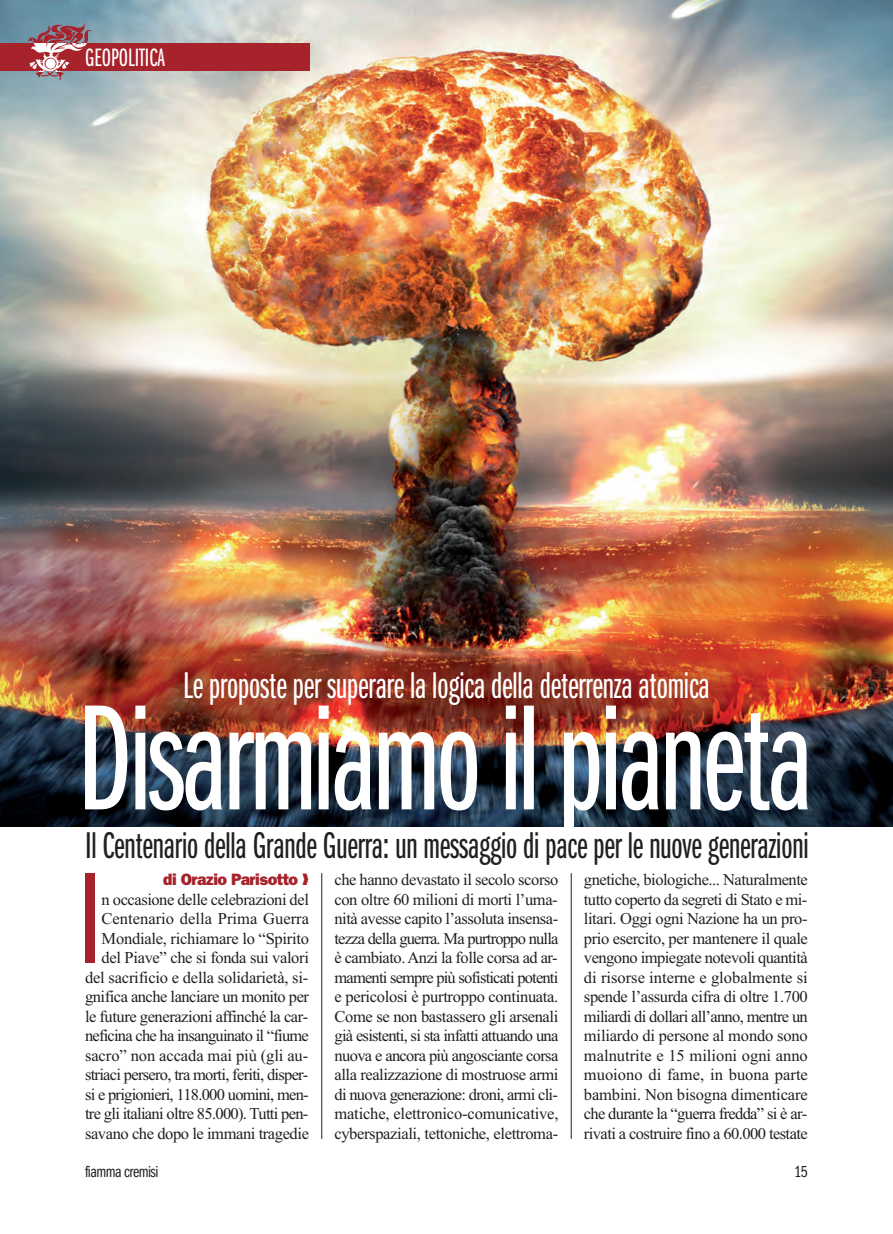
<style>
.page{position:relative;width:893px;height:1234px;background:#fff}
.page>*{position:absolute;margin:0;border:0;box-sizing:border-box;transform-origin:0 0}
.t1{font:134.25px "Franklin Gothic LT Book X Cmpr";color:#a7232c}
.t2{font:38.55px "Franklin Gothic LT Book X Cmpr";letter-spacing:-.005em;color:#231f20}
.t3{font:38.55px "Franklin Gothic LT Book X Cmpr";letter-spacing:-.005em;color:#fff}
.t4{font:26.1px "Franklin Gothic LT Book X Cmpr";color:#fff}
.t5{font:16.5px/19.5px "Times New Roman";letter-spacing:-.025em;color:#231f20;text-align:justify}
.t6{font:16.5px "Franklin Gothic LT Book Cmpr";letter-spacing:-.03em;color:#231f20}
.s1{font-family:"Franklin Gothic LT";font-weight:800;color:#a7232c}
.s2{color:#a7232c}
</style>
<div class="page">
<img style="left:0;top:0;width:893px;height:826px">
<hr style="left:321px;top:872px;width:1px;height:266px;background:#231f20">
<img style="left:85px;top:705px;width:723px;height:122px">
<div style="left:0;top:43px;width:309px;height:28px;background:#a7232c"></div>
<svg style="left:28px;top:22px;width:64px;height:58px"></svg>
<hr style="left:571px;top:872px;width:1px;height:266px;background:#231f20">
<p class="t4" style="left:85px;top:47px;width:81px">GEOPOLITICA</p>
<p class="t3" style="left:183px;top:670px;width:528px">Le proposte per superare la logica della deterrenza atomica</p>
<p class="t2" style="left:85px;top:831px;width:725px">Il Centenario della Grande Guerra: un messaggio di pace per le nuove generazioni</p>
<p class="t1" style="left:79px;top:868px;width:24px">I</p>
<p class="t5" style="left:85px;top:869px;width:226px;text-align:right"><span class="s1">di Orazio Parisotto</span> <span class="s2">❱<br></span>n occasione delle celebrazioni del Centenario della Prima Guerra Mondiale, richiamare lo “Spirito del Piave” che si fonda sui valori del sacrificio e della solidarietà, si&shy;gnifica anche lanciare un monito per le future generazioni affinché la car&shy;neficina che ha insanguinato il “fiume sacro” non accada mai più (gli au&shy;striaci persero, tra morti, feriti, disper&shy;si e prigionieri, 118.000 uomini, men&shy;tre gli italiani oltre 85.000). Tutti pen&shy;savano che dopo le immani tragedie</p>
<p class="t5" style="left:334px;top:869px;width:226px">che hanno devastato il secolo scorso con oltre 60 milioni di morti l’uma&shy;nità avesse capito l’assoluta insensa&shy;tezza della guerra. Ma purtroppo nulla è cambiato. Anzi la folle corsa ad ar&shy;mamenti sempre più sofisticati potenti e pericolosi è purtroppo continuata.<br>Come se non bastassero gli arsenali già esistenti, si sta infatti attuando una nuova e ancora più angosciante corsa alla realizzazione di mostruose armi di nuova generazione: droni, armi cli&shy;matiche, elettronico-comunicative, cyberspaziali, tettoniche, elettroma-</p>
<p class="t5" style="left:584px;top:869px;width:226px">gnetiche, biologiche... Naturalmente tutto coperto da segreti di Stato e mi&shy;litari. Oggi ogni Nazione ha un pro&shy;prio esercito, per mantenere il quale vengono impiegate notevoli quantità di risorse interne e globalmente si spende l’assurda cifra di oltre 1.700 miliardi di dollari all’anno, mentre un miliardo di persone al mondo sono malnutrite e 15 milioni ogni anno muoiono di fame, in buona parte bambini. Non bisogna dimenticare che durante la “guerra fredda” si è ar&shy;rivati a costruire fino a 60.000 testate</p>
<p class="t6" style="left:85px;top:1165px;width:75px">fiamma cremisi</p>
<p class="t6" style="left:794px;top:1165px;width:15px">15</p>
</div>
